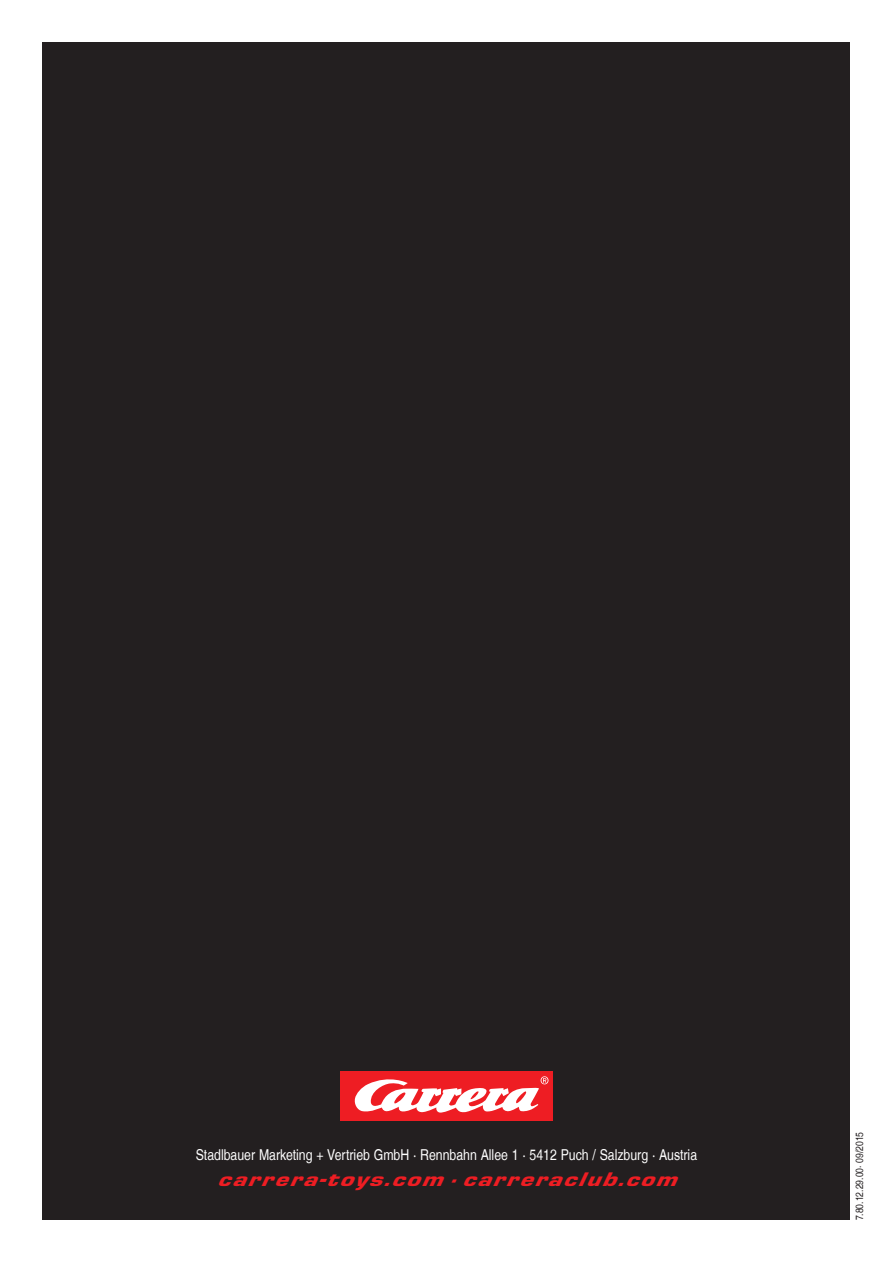
<style>
.page{position:relative;width:893px;height:1263px;background:#fff}
.page>*{position:absolute;margin:0;border:0;box-sizing:border-box;transform-origin:0 0}
.t1{font:italic 900 20.4px "Eurostile T";color:#ee1d23;scale:1.25 1}
.t2{font:15px "Nimbus San L Reg Con";color:#fff}
.t3{font:10.5px "Nimbus San L Reg Con";color:#231f20}
</style>
<div class="page">
<div style="left:43px;top:42px;width:807px;height:1178px;background:#231f20"></div>
<div style="left:340px;top:1071px;width:213px;height:50px;background:#ee1d23"></div>
<svg style="left:354px;top:1076px;width:194px;height:37px"></svg>
<p class="t2" style="left:196px;top:1145px;width:503px">Stadlbauer Marketing + Vertrieb GmbH · Rennbahn Allee 1 · 5412 Puch / Salzburg · Austria</p>
<h1 class="t1" style="left:217px;top:1168px;width:377px">carrera-toys.com·carreraclub.com</h1>
<p class="t3" style="left:853px;top:1220px;width:90px;rotate:-90deg">7.80.12.29.00· 09/2015</p>
</div>
